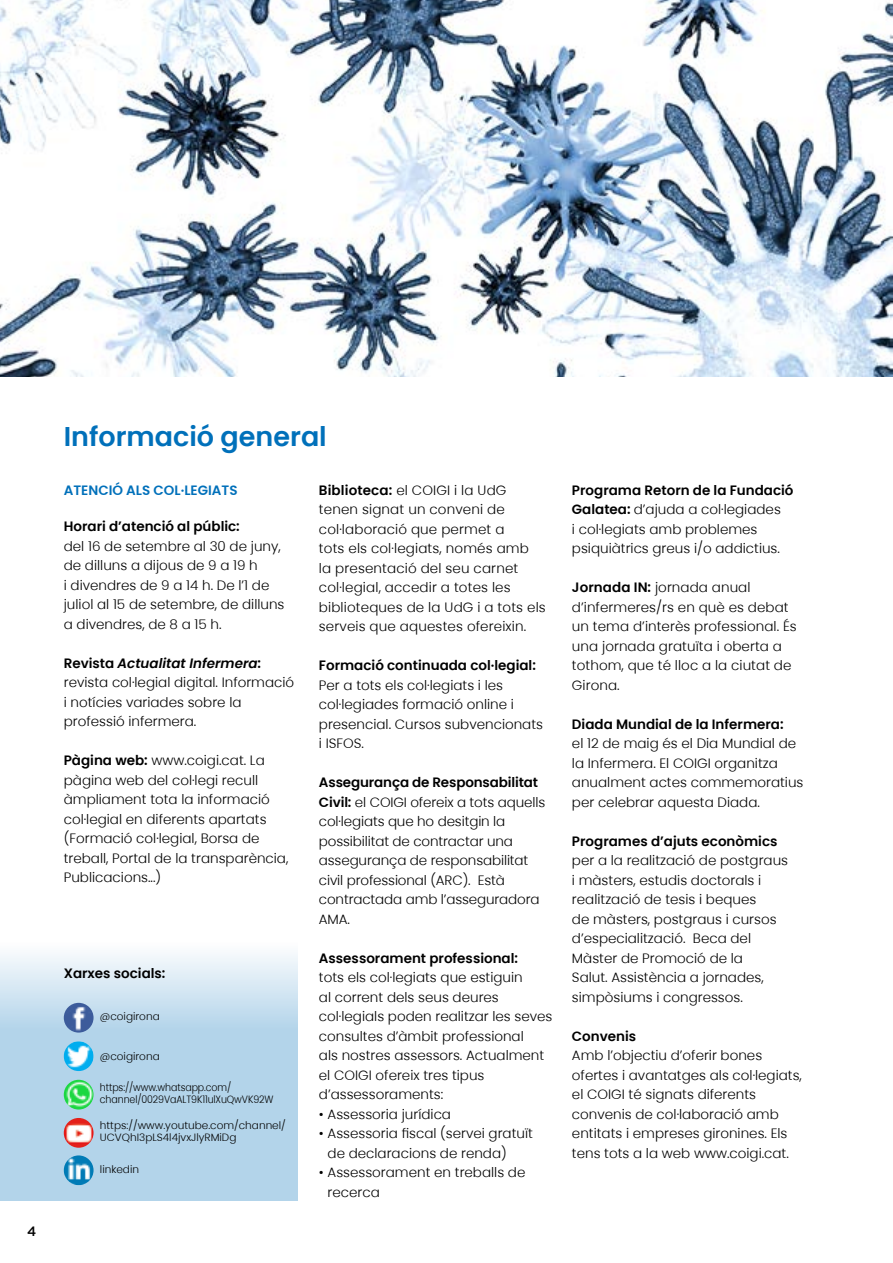
<style>
.page{position:relative;width:893px;height:1263px;background:#fff}
.page>*{position:absolute;margin:0;border:0;box-sizing:border-box;transform-origin:0 0}
.t1{font:600 27px "Poppins";color:#0070ba}
.t2{font:300 13.5px/19.5px "Poppins";color:#000}
.t3{font:600 13.5px "Poppins";color:#000}
.t4{font:600 13.5px "Poppins";color:#0070ba}
.t5{font:500 13.5px "Gotham";color:#000}
.t6{font:300 10.5px/12px "Poppins";color:#000}
.t7{font:300 10.5px/12px "Poppins";color:#000;scale:.9 1}
.s1{font-weight:600}
.s2{font-weight:600;font-style:italic}
</style>
<div class="page">
<svg style="left:0;top:954px;width:298px;height:246px;background:#bdd9ec"></svg>
<img style="left:64px;top:1003px;width:30px;height:29px;border-radius:15px">
<img style="left:64px;top:1041px;width:30px;height:30px;border-radius:15px">
<img style="left:64px;top:1118px;width:30px;height:30px;border-radius:15px">
<img style="left:64px;top:1155px;width:30px;height:30px;border-radius:15px">
<img style="left:64px;top:1080px;width:30px;height:29px;border-radius:15px">
<img style="left:0;top:0;width:893px;height:376px">
<p class="t5" style="left:27px;top:1223px;width:11px">4</p>
<h1 class="t1" style="left:64px;top:421px;width:265px">Informació general</h1>
<p class="t4" style="left:64px;top:482px;width:175px">ATENCIÓ ALS COL·LEGIATS</p>
<p class="t3" style="left:64px;top:518px;width:178px">Horari d’atenció al públic:</p>
<p class="t2" style="left:64px;top:536px;width:222px">del 16 de setembre al 30 de juny, de dilluns a dijous de 9 a 19 h<br>i divendres de 9 a 14 h. De l’1 de juliol al 15 de setembre, de dilluns a divendres, de 8 a 15 h.</p>
<p class="t2" style="left:64px;top:653px;width:232px"><span class="s1">Revista</span> <span class="s2">Actualitat Infermera</span><span class="s1">: </span>revista col·legial digital. Informació i notícies variades sobre la professió infermera.</p>
<p class="t2" style="left:64px;top:751px;width:226px"><span class="s1">Pàgina web:</span> www.coigi.cat. La pàgina web del col·legi recull àmpliament tota la informació col·legial en diferents apartats (Formació col·legial, Borsa de treball, Portal de la transparència,<br>Publicacions...)</p>
<p class="t2" style="left:319px;top:481px;width:228px"><span class="s1">Biblioteca:</span> el COIGI i la UdG tenen signat un conveni de col·laboració que permet a<br>tots els col·legiats, només amb<br>la presentació del seu carnet col·legial, accedir a totes les biblioteques de la UdG i a tots els serveis que aquestes ofereixin.</p>
<p class="t3" style="left:319px;top:658px;width:218px">Formació continuada col·legial:</p>
<p class="t2" style="left:319px;top:675px;width:226px">Per a tots els col·legiats i les col·legiades formació online i presencial. Cursos subvencionats i ISFOS.</p>
<p class="t2" style="left:319px;top:773px;width:228px"><span class="s1">Assegurança de Responsabilitat<br>Civil:</span> el COIGI ofereix a tots aquells col·legiats que ho desitgin la possibilitat de contractar una assegurança de responsabilitat civil professional (ARC). Està contractada amb l’asseguradora<br>AMA.</p>
<p class="t3" style="left:319px;top:950px;width:201px">Assessorament professional:</p>
<p class="t2" style="left:319px;top:968px;width:235px">tots els col·legiats que estiguin<br>al corrent dels seus deures col·legials poden realitzar les seves consultes d’àmbit professional<br>als nostres assessors. Actualment el COIGI ofereix tres tipus d’assessoraments:</p>
<p class="t2" style="left:319px;top:1104px;width:134px">• Assessoria jurídica</p>
<p class="t2" style="left:328px;top:1124px;width:207px;text-indent:-9px">• Assessoria fiscal (servei gratuït de declaracions de renda)</p>
<p class="t2" style="left:328px;top:1163px;width:199px;text-indent:-9px">• Assessorament en treballs de recerca</p>
<p class="t3" style="left:64px;top:965px;width:103px">Xarxes socials:</p>
<p class="t6" style="left:100px;top:1010px;width:61px">@coigirona</p>
<p class="t6" style="left:100px;top:1051px;width:61px">@coigirona</p>
<p class="t7" style="left:100px;top:1081px;width:194px">https://www.whatsapp.com/ channel/0029VaALT9K11ulXuQwVK92W</p>
<p class="t6" style="left:100px;top:1119px;width:187px">https://www.youtube.com/channel/<br>UCVQhI3pLS4l4jvxJlyRMiDg</p>
<p class="t6" style="left:100px;top:1163px;width:41px">linkedin</p>
<p class="t2" style="left:572px;top:480px;width:223px"><span class="s1">Programa Retorn de la Fundació<br>Galatea:</span> d’ajuda a col·legiades<br>i col·legiats amb problemes psiquiàtrics greus i/o addictius.</p>
<p class="t2" style="left:572px;top:578px;width:226px"><span class="s1">Jornada IN:</span> jornada anual d’infermeres/rs en què es debat un tema d’interès professional. És una jornada gratuïta i oberta a tothom, que té lloc a la ciutat de<br>Girona.</p>
<p class="t3" style="left:572px;top:716px;width:213px">Diada Mundial de la Infermera:</p>
<p class="t2" style="left:572px;top:734px;width:233px">el 12 de maig és el Dia Mundial de la Infermera. El COIGI organitza anualment actes commemoratius per celebrar aquesta Diada.</p>
<p class="t3" style="left:572px;top:833px;width:207px">Programes d’ajuts econòmics</p>
<p class="t2" style="left:572px;top:851px;width:218px">per a la realització de postgraus i màsters, estudis doctorals i realització de tesis i beques<br>de màsters, postgraus i cursos d’especialització. Beca del<br>Màster de Promoció de la<br>Salut. Assistència a jornades, simpòsiums i congressos.</p>
<p class="t3" style="left:572px;top:1028px;width:66px">Convenis</p>
<p class="t2" style="left:572px;top:1046px;width:232px">Amb l’objectiu d’oferir bones ofertes i avantatges als col·legiats, el COIGI té signats diferents convenis de col·laboració amb entitats i empreses gironines. Els tens tots a la web www.coigi.cat.</p>
</div>
